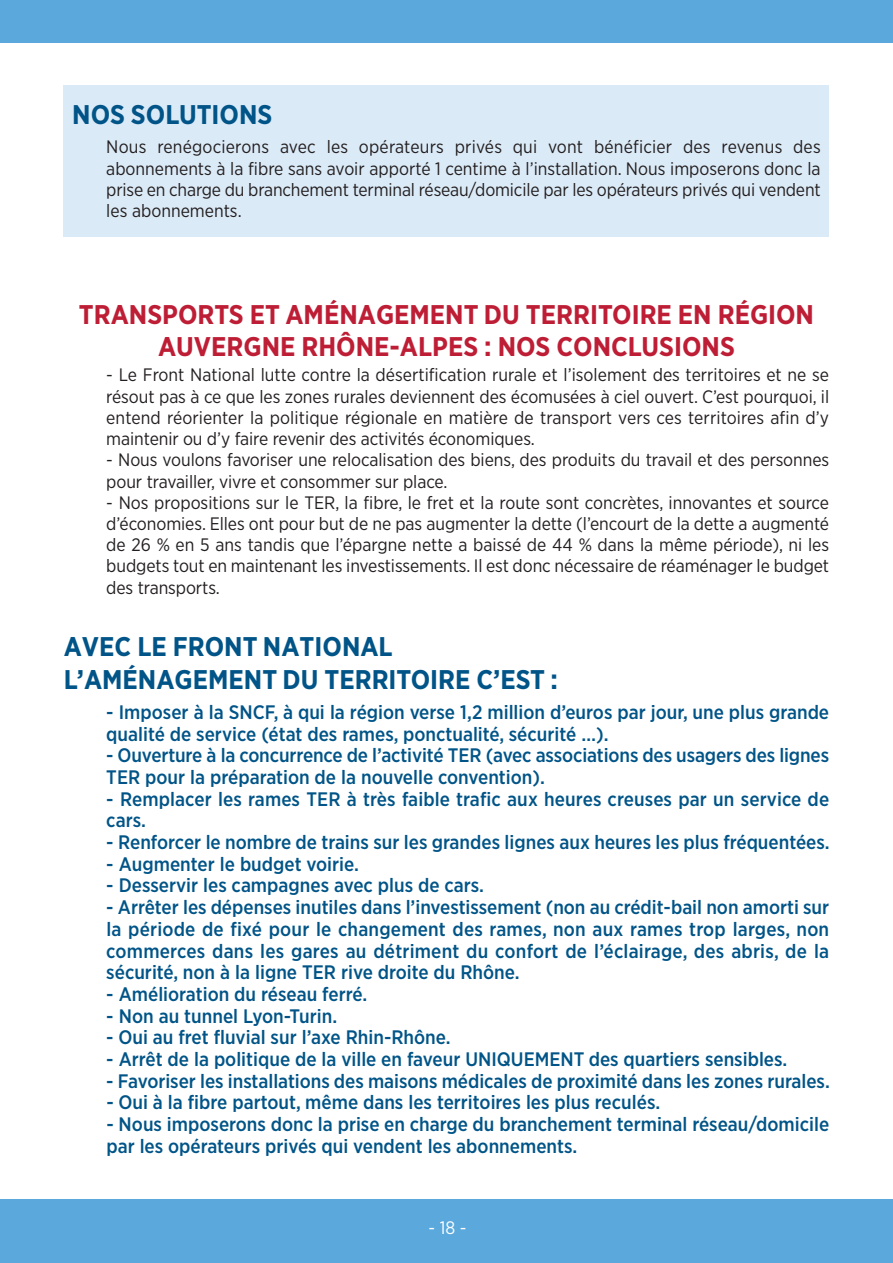
<style>
.page{position:relative;width:893px;height:1263px;background:#fff}
.page>*{position:absolute;margin:0;border:0;box-sizing:border-box;transform-origin:0 0}
.t1{font:700 27px/32.1px "Gotham Narrow";color:#be1e35;text-align:center}
.t2{font:700 27px/32.5px "Gotham Narrow";color:#015487}
.t3{font:500 19.5px/21.8px "Gotham Narrow";color:#015487}
.t4{font:18px/21.3px "Gotham Narrow";letter-spacing:-.005em;color:#231f20;text-align:justify}
.t5{font:18px "Gotham Narrow";color:#fff}
</style>
<div class="page">
<div style="left:64px;top:85px;width:765px;height:152px;background:#dbeaf7"></div>
<div style="left:0;top:0;width:893px;height:43px;background:#5ba8dc"></div>
<div style="left:0;top:1199px;width:893px;height:64px;background:#5ba8dc"></div>
<h1 class="t2" style="left:72px;top:98px;width:202px">NOS SOLUTIONS</h1>
<p class="t4" style="left:106px;top:136px;width:716px">Nous renégocierons avec les opérateurs privés qui vont bénéficier des revenus des abonnements à la fibre sans avoir apporté 1 centime à l’installation. Nous imposerons donc la prise en charge du branchement terminal réseau/domicile par les opérateurs privés qui vendent les abonnements.</p>
<h1 class="t1" style="left:79px;top:298px;width:737px">TRANSPORTS ET AMÉNAGEMENT DU TERRITOIRE EN RÉGION<br>AUVERGNE RHÔNE-ALPES : NOS CONCLUSIONS</h1>
<p class="t4" style="left:106px;top:364px;width:724px">- Le Front National lutte contre la désertification rurale et l’isolement des territoires et ne se résout pas à ce que les zones rurales deviennent des écomusées à ciel ouvert. C’est pourquoi, il entend réorienter la politique régionale en matière de transport vers ces territoires afin d’y maintenir ou d’y faire revenir des activités économiques.</p>
<p class="t4" style="left:106px;top:449px;width:724px">- Nous voulons favoriser une relocalisation des biens, des produits du travail et des personnes pour travailler, vivre et consommer sur place.</p>
<p class="t4" style="left:106px;top:491px;width:724px">- Nos propositions sur le Ter, la fibre, le fret et la route sont concrètes, innovantes et source d’économies. elles ont pour but de ne pas augmenter la dette (l’encourt de la dette a augmenté de 26 % en 5 ans tandis que l’épargne nette a baissé de 44 % dans la même période), ni les budgets tout en maintenant les investissements. il est donc nécessaire de réaménager le budget des transports.</p>
<h1 class="t2" style="left:64px;top:630px;width:496px">AVEC LE FRONT NATIONAL<br>L’AMÉNAGEMENT DU TERRITOIRE C’EST :</h1>
<p class="t3" style="left:106px;top:701px;width:724px">- imposer à la SncF, à qui la région verse 1,2 million d’euros par jour, une plus grande qualité de service (état des rames, ponctualité, sécurité …).</p>
<p class="t3" style="left:106px;top:744px;width:724px">- ouverture à la concurrence de l’activité TER (avec associations des usagers des lignes<br>TER pour la préparation de la nouvelle convention).</p>
<p class="t3" style="left:106px;top:788px;width:724px">- Remplacer les rames TER à très faible trafic aux heures creuses par un service de cars.</p>
<p class="t3" style="left:106px;top:831px;width:725px">- Renforcer le nombre de trains sur les grandes lignes aux heures les plus fréquentées.</p>
<p class="t3" style="left:106px;top:853px;width:254px">- Augmenter le budget voirie.</p>
<p class="t3" style="left:106px;top:874px;width:379px">- Desservir les campagnes avec plus de cars.</p>
<p class="t3" style="left:106px;top:896px;width:724px;text-align:justify">- Arrêter les dépenses inutiles dans l’investissement (non au crédit-bail non amorti sur la période de fixé pour le changement des rames, non aux rames trop larges, non commerces dans les gares au détriment du confort de l’éclairage, des abris, de la sécurité, non à la ligne TER rive droite du Rhône.</p>
<p class="t3" style="left:106px;top:983px;width:262px">- Amélioration du réseau ferré.</p>
<p class="t3" style="left:106px;top:1004px;width:232px">- non au tunnel Lyon-Turin.</p>
<p class="t3" style="left:106px;top:1026px;width:346px">- oui au fret fluvial sur l’axe Rhin-Rhône.</p>
<p class="t3" style="left:106px;top:1048px;width:683px">- Arrêt de la politique de la ville en faveur UniQUEMEnT des quartiers sensibles.</p>
<p class="t3" style="left:106px;top:1070px;width:725px">- Favoriser les installations des maisons médicales de proximité dans les zones rurales.</p>
<p class="t3" style="left:106px;top:1091px;width:555px">- oui à la fibre partout, même dans les territoires les plus reculés.</p>
<p class="t3" style="left:106px;top:1113px;width:724px">- nous imposerons donc la prise en charge du branchement terminal réseau/domicile par les opérateurs privés qui vendent les abonnements.</p>
<p class="t5" style="left:429px;top:1217px;width:39px">-18-</p>
</div>
